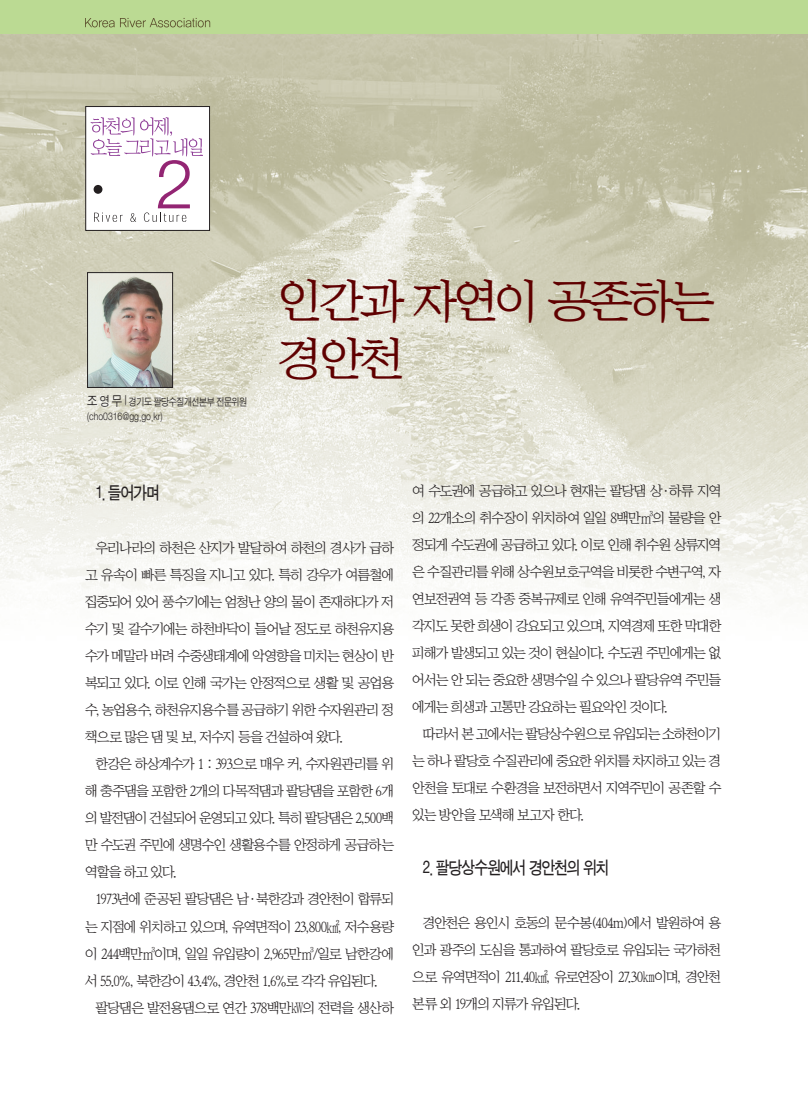
<style>
.page{position:relative;width:808px;height:1106px;background:#fff}
.page>*{position:absolute;margin:0;border:0;box-sizing:border-box;transform-origin:0 0}
.t1{font:48px/57.6px "San Ns B";letter-spacing:-.075em;color:#5f0000}
.t2{font:18px "Sand Tg";letter-spacing:-.065em;color:#231f20;scale:.85 1}
.t3{font:14.25px/27px "San Ns M";letter-spacing:-.08em;color:#231f20;text-align:justify}
.t4{font:10.5px/15px "Sand Jg";letter-spacing:-.05em;color:#231f20;scale:.85 1}
.s1{font-size:13.5px}
</style>
<div class="page">
<div style="left:0;top:0;width:808px;height:34px;background:#bbda93"></div>
<svg style="left:85px;top:18px;width:125px;height:9px"></svg>
<img style="left:0;top:34px;width:808px;height:566px">
<img style="left:89px;top:274px;width:82px;height:111px">
<div style="left:87px;top:272px;width:86px;height:115px;border:1px solid #231f20"></div>
<div style="left:86px;top:106px;width:124px;height:124px;background:#fff"></div>
<div style="left:86px;top:106px;width:124px;height:125px;border:1px solid #231f20"></div>
<svg style="left:90px;top:117px;width:113px;height:105px"></svg>
<div style="left:94px;top:185px;width:8px;height:9px;background:#231f20;border-radius:50%"></div>
<p class="t4" style="left:87px;top:394px;width:190px"><span class="s1">조 영 무 |</span> 경기도 팔당수질개선본부 전문위원 (cho0316@gg.go.kr)</p>
<h1 class="t1" style="left:279px;top:272px;width:438px">인간과 자연이 공존하는 경안천</h1>
<p class="t2" style="left:96px;top:484px;width:78px">1. 들어가며</p>
<p class="t3" style="left:85px;top:534px;width:311px;text-indent:11px">우리나라의 하천은 산지가 발달하여 하천의 경사가 급하 고 유속이 빠른 특징을 지니고 있다. 특히 강우가 여름철에 집중되어 있어 풍수기에는 엄청난 양의 물이 존재하다가 저 수기 및 갈수기에는 하천바닥이 들어날 정도로 하천유지용 수가 메말라 버려 수중생태계에 악영향을 미치는 현상이 반 복되고 있다. 이로 인해 국가는 안정적으로 생활 및 공업용 수, 농업용수, 하천유지용수를 공급하기 위한 수자원관리 정 책으로 많은 댐 및 보, 저수지 등을 건설하여 왔다.</p>
<p class="t3" style="left:85px;top:750px;width:311px;text-indent:11px">한강은 하상계수가 1 : 393으로 매우 커, 수자원관리를 위 해 충주댐을 포함한 2개의 다목적댐과 팔당댐을 포함한 6개 의 발전댐이 건설되어 운영되고 있다. 특히 팔당댐은 2,500백 만 수도권 주민에 생명수인 생활용수를 안정하게 공급하는 역할을 하고 있다.</p>
<p class="t3" style="left:85px;top:885px;width:311px;text-indent:11px">1973년에 준공된 팔당댐은 남·북한강과 경안천이 합류되 는 지점에 위치하고 있으며, 유역면적이 23,800㎢, 저수용량 이 244백만㎥이며, 일일 유입량이 2,965만㎥/일로 남한강에 서 55.0%, 북한강이 43.4%, 경안천 1.6%로 각각 유입된다.</p>
<p class="t3" style="left:96px;top:993px;width:300px">팔당댐은 발전용댐으로 연간 378백만㎾의 전력을 생산하</p>
<p class="t3" style="left:412px;top:477px;width:311px">여 수도권에 공급하고 있으나 현재는 팔당댐 상·하류 지역 의 22개소의 취수장이 위치하여 일일 8백만㎥의 물량을 안 정되게 수도권에 공급하고 있다. 이로 인해 취수원 상류지역 은 수질관리를 위해 상수원보호구역을 비롯한 수변구역, 자 연보전권역 등 각종 중복규제로 인해 유역주민들에게는 생 각지도 못한 희생이 강요되고 있으며, 지역경제 또한 막대한 피해가 발생되고 있는 것이 현실이다. 수도권 주민에게는 없 어서는 안 되는 중요한 생명수일 수 있으나 팔당유역 주민들 에게는 희생과 고통만 강요하는 필요악인 것이다.</p>
<p class="t3" style="left:412px;top:720px;width:311px;text-indent:11px">따라서 본 고에서는 팔당상수원으로 유입되는 소하천이기 는 하나 팔당호 수질관리에 중요한 위치를 차지하고 있는 경 안천을 토대로 수환경을 보전하면서 지역주민이 공존할 수 있는 방안을 모색해 보고자 한다.</p>
<p class="t2" style="left:423px;top:859px;width:221px">2. 팔당상수원에서 경안천의 위치</p>
<p class="t3" style="left:412px;top:909px;width:311px;text-indent:11px">경안천은 용인시 호동의 문수봉(404m)에서 발원하여 용 인과 광주의 도심을 통과하여 팔당호로 유입되는 국가하천 으로 유역면적이 211.40㎢, 유로연장이 27.30㎞이며, 경안천 본류 외 19개의 지류가 유입된다.</p>
</div>
